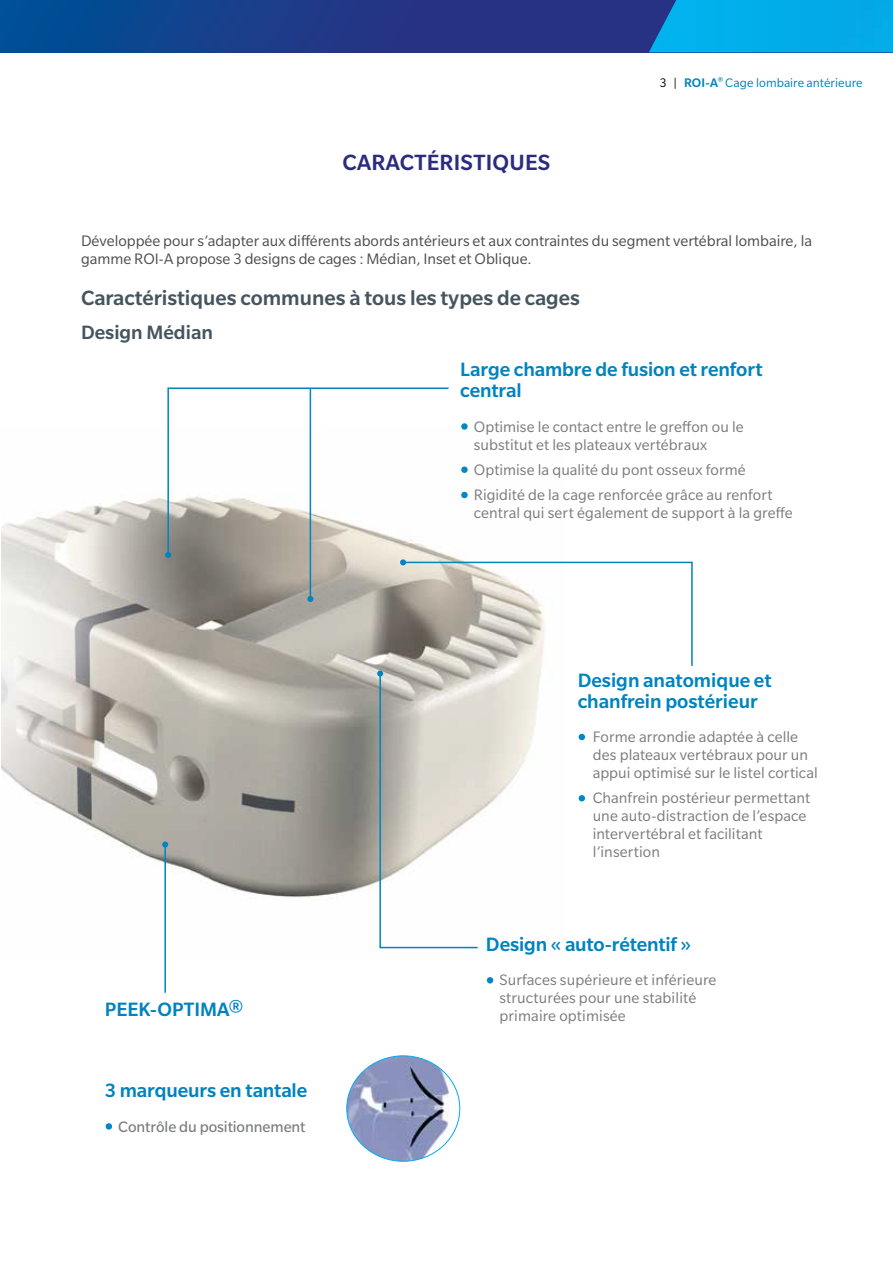
<style>
.page{position:relative;width:893px;height:1263px;background:#fff}
.page>*{position:absolute;margin:0;border:0;box-sizing:border-box;transform-origin:0 0}
.t1{font:500 24px "Slate Pro";letter-spacing:.01em;color:#2b2b81}
.t2{font:500 22.5px "Slate Pro";color:#455560}
.t3{font:500 21px/21px "Slate Pro";letter-spacing:-.005em;color:#0083bf}
.t4{font:500 21px "Slate Pro";color:#455560}
.t5{font:16.5px/18px "Slate Pro";letter-spacing:.005em;color:#797b7d}
.t6{font:16.5px/18px "Slate Pro";color:#4d4d4f}
.t7{font:16.5px "Slate Pro";letter-spacing:-.005em;color:#797b7d}
.t8{font:13.5px "Slate Pro";color:#0083bf}
.s1{color:#000}
.s2{font-weight:500}
.s3{color:#fff}
</style>
<div class="page">
<svg style="left:0;top:0;width:649px;height:52px;background:#1a3b89"></svg>
<div style="left:649px;top:0;width:244px;height:52px;background:#02ade9"></div>
<img style="left:2px;top:497px;width:456px;height:402px">
<svg style="left:167px;top:387px;width:283px;height:169px"></svg>
<svg style="left:165px;top:552px;width:6px;height:6px"></svg>
<hr style="left:164px;top:844px;width:2px;height:149px;background:#0083bf">
<svg style="left:162px;top:841px;width:6px;height:6px"></svg>
<img style="left:347px;top:1056px;width:113px;height:105px">
<svg style="left:377px;top:559px;width:316px;height:390px"></svg>
<hr style="left:310px;top:388px;width:1px;height:211px;background:#0083bf">
<svg style="left:307px;top:596px;width:6px;height:6px"></svg>
<h1 class="t1" style="left:343px;top:149px;width:209px">CARACTÉRISTIQUES</h1>
<p class="t8" style="left:660px;top:76px;width:204px"><span class="s1">3 |</span> <span class="s2">ROI-A</span><sup>®</sup> Cage lombaire antérieure</p>
<p class="t6" style="left:81px;top:231px;width:732px">Développée pour s’adapter aux différents abords antérieurs et aux contraintes du segment vertébral lombaire, la gamme ROI-A propose 3 designs de cages : Médian, Inset et Oblique.</p>
<h2 class="t2" style="left:81px;top:286px;width:500px">Caractéristiques communes à tous les types de cages</h2>
<p class="t4" style="left:81px;top:320px;width:134px">Design Médian</p>
<p class="t3" style="left:460px;top:359px;width:304px">Large chambre de fusion et renfort central</p>
<p class="t5" style="left:474px;top:417px;width:271px;text-indent:-14px"><span class="s3">•</span> Optimise le contact entre le greffon ou le substitut et les plateaux vertébraux</p>
<p class="t5" style="left:460px;top:460px;width:287px"><span class="s3">•</span> Optimise la qualité du pont osseux formé</p>
<p class="t5" style="left:474px;top:486px;width:321px;text-indent:-14px"><span class="s3">•</span> Rigidité de la cage renforcée grâce au renfort central qui sert également de support à la greffe</p>
<p class="t3" style="left:105px;top:998px;width:140px">PEEK-OPTIMA®</p>
<p class="t3" style="left:105px;top:1079px;width:204px">3 marqueurs en tantale</p>
<p class="t7" style="left:105px;top:1117px;width:202px"><span class="s3">•</span> Contrôle du positionnement</p>
<p class="t3" style="left:578px;top:669px;width:195px">Design anatomique et chanfrein postérieur</p>
<p class="t5" style="left:593px;top:728px;width:227px;text-indent:-15px"><span class="s3">•</span> Forme arrondie adaptée à celle des plateaux vertébraux pour un appui optimisé sur le listel cortical</p>
<p class="t5" style="left:593px;top:789px;width:219px;text-indent:-15px"><span class="s3">•</span> Chanfrein postérieur permettant une auto-distraction de l’espace intervertébral et facilitant l’insertion</p>
<p class="t3" style="left:486px;top:933px;width:207px">Design « auto-rétentif »</p>
<p class="t5" style="left:499px;top:971px;width:218px;text-indent:-14px"><span class="s3">•</span> Surfaces supérieure et inférieure structurées pour une stabilité primaire optimisée</p>
</div>
